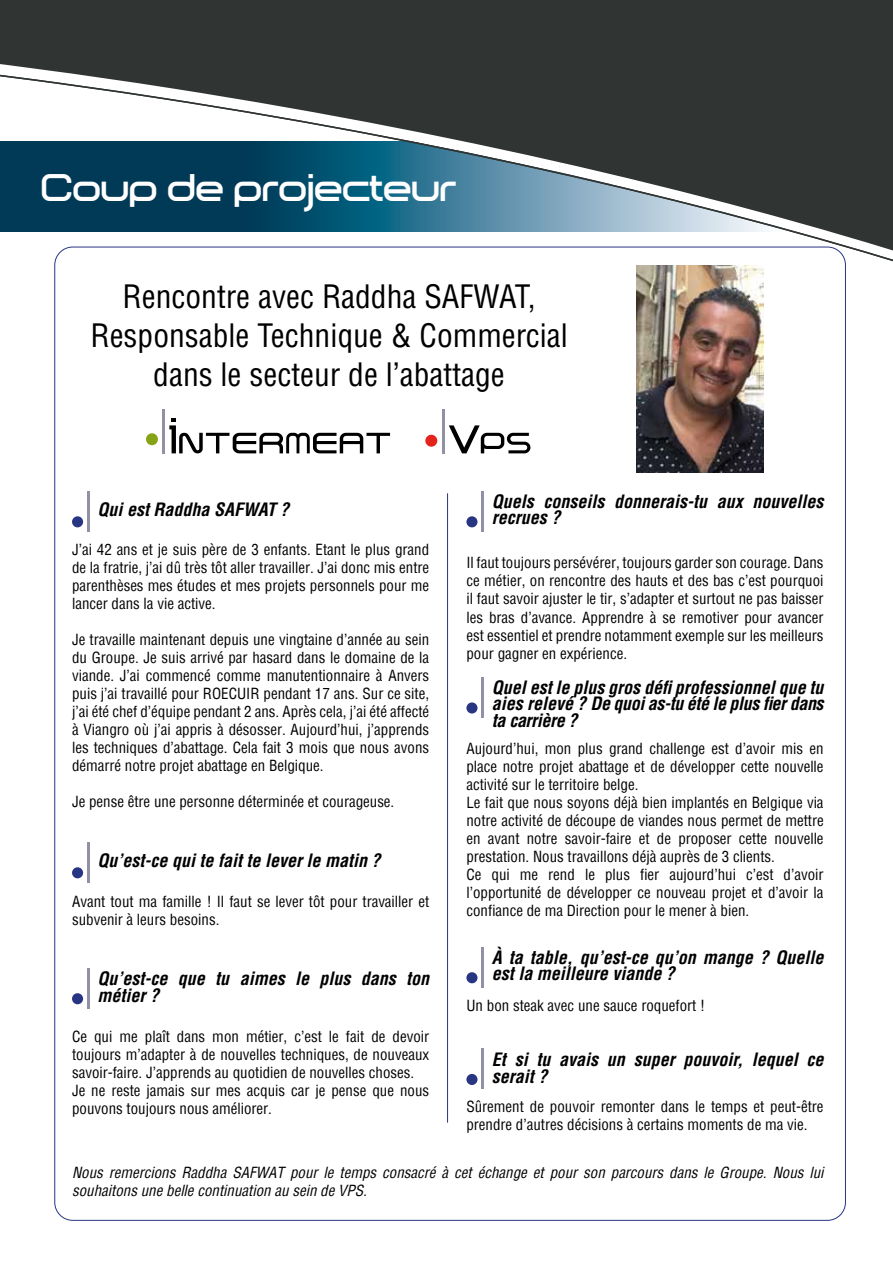
<style>
.page{position:relative;width:893px;height:1263px;background:#fff}
.page>*{position:absolute;margin:0;border:0;box-sizing:border-box;transform-origin:0 0}
.t1{font:37.5px "Dekers Bold";letter-spacing:-.03em;color:#fff}
.t2{font:condensed 31.5px/39px "Helvetica LT Std";color:#000;text-align:center}
.t3{font:italic 700 condensed 18px/16.5px "Helvetica LT Std";color:#000}
.t4{font:condensed 15px/18px "Helvetica";color:#000;text-align:justify}
.t5{font:italic condensed 15px/18px "Helvetica";color:#000}
</style>
<div class="page">
<svg style="left:0;top:0;width:893px;height:277px;fill:#303533"></svg>
<div style="left:72px;top:516px;width:11px;height:11px;background:#283583;border-radius:50%"></div>
<hr style="left:87px;top:491px;width:3px;height:41px;background:#9091a4">
<div style="left:72px;top:867px;width:11px;height:11px;background:#283583;border-radius:50%"></div>
<hr style="left:87px;top:842px;width:3px;height:41px;background:#9091a4">
<div style="left:72px;top:993px;width:11px;height:11px;background:#283583;border-radius:50%"></div>
<hr style="left:87px;top:968px;width:3px;height:41px;background:#9091a4">
<hr style="left:447px;top:493px;width:1px;height:630px;background:#283583">
<div style="left:466px;top:972px;width:11px;height:11px;background:#283583;border-radius:50%"></div>
<hr style="left:481px;top:947px;width:3px;height:41px;background:#9091a4">
<div style="left:466px;top:1074px;width:11px;height:11px;background:#283583;border-radius:50%"></div>
<hr style="left:481px;top:1048px;width:3px;height:41px;background:#9091a4">
<div style="left:466px;top:702px;width:11px;height:11px;background:#283583;border-radius:50%"></div>
<hr style="left:481px;top:677px;width:3px;height:41px;background:#9091a4">
<img style="left:636px;top:265px;width:128px;height:208px">
<div style="left:466px;top:516px;width:11px;height:11px;background:#283583;border-radius:50%"></div>
<hr style="left:481px;top:491px;width:3px;height:41px;background:#9091a4">
<div style="left:425px;top:435px;width:12px;height:12px;background:#e5231d;border-radius:50%"></div>
<svg style="left:449px;top:425px;width:81px;height:28px"></svg>
<hr style="left:442px;top:409px;width:2px;height:44px;background:#9091a4">
<div style="left:146px;top:433px;width:12px;height:12px;background:#86a315;border-radius:50%"></div>
<hr style="left:162px;top:409px;width:3px;height:44px;background:#9091a4">
<svg style="left:169px;top:418px;width:221px;height:35px"></svg>
<h1 class="t1" style="left:40px;top:166px;width:419px">Coup de projecteur</h1>
<h2 class="t2" style="left:90px;top:277px;width:479px">Rencontre avec Raddha SAFWAT,<br>Responsable Technique &amp; Commercial dans le secteur de l’abattage</h2>
<p class="t3" style="left:98px;top:501px;width:193px">Qui est Raddha SAFWAT ?</p>
<p class="t4" style="left:72px;top:540px;width:359px">J’ai 42 ans et je suis père de 3 enfants. Etant le plus grand de la fratrie, j’ai dû très tôt aller travailler. J’ai donc mis entre parenthèses mes études et mes projets personnels pour me lancer dans la vie active.</p>
<p class="t4" style="left:72px;top:630px;width:359px">Je travaille maintenant depuis une vingtaine d’année au sein du Groupe. Je suis arrivé par hasard dans le domaine de la viande. J’ai commencé comme manutentionnaire à Anvers puis j’ai travaillé pour ROECUIR pendant 17 ans. Sur ce site, j’ai été chef d’équipe pendant 2 ans. Après cela, j’ai été affecté à Viangro où j’ai appris à désosser. Aujourd’hui, j’apprends les techniques d’abattage. Cela fait 3 mois que nous avons démarré notre projet abattage en Belgique.</p>
<p class="t4" style="left:72px;top:792px;width:324px">Je pense être une personne déterminée et courageuse.</p>
<p class="t3" style="left:98px;top:852px;width:285px">Qu’est-ce qui te fait te lever le matin ?</p>
<p class="t4" style="left:72px;top:893px;width:359px">Avant tout ma famille ! Il faut se lever tôt pour travailler et subvenir à leurs besoins.</p>
<p class="t3" style="left:492px;top:493px;width:333px">Quels conseils donnerais-tu aux nouvelles recrues ?</p>
<p class="t4" style="left:466px;top:553px;width:359px">Il faut toujours persévérer, toujours garder son courage. Dans ce métier, on rencontre des hauts et des bas c’est pourquoi il faut savoir ajuster le tir, s’adapter et surtout ne pas baisser</p>
<p class="t4" style="left:466px;top:609px;width:359px">les bras d’avance. Apprendre à se remotiver pour avancer est essentiel et prendre notamment exemple sur les meilleurs pour gagner en expérience.</p>
<p class="t3" style="left:492px;top:679px;width:333px;text-align:justify">Quel est le plus gros défi professionnel que tu aies relevé ? De quoi as-tu été le plus fier dans ta carrière ?</p>
<p class="t4" style="left:466px;top:740px;width:359px;text-align:left">Aujourd’hui, mon plus grand challenge est d’avoir mis en place notre projet abattage et de développer cette nouvelle activité sur le territoire belge.<br>Le fait que nous soyons déjà bien implantés en Belgique via notre activité de découpe de viandes nous permet de mettre en avant notre savoir-faire et de proposer cette nouvelle prestation. Nous travaillons déjà auprès de 3 clients.<br>Ce qui me rend le plus fier aujourd’hui c’est d’avoir l’opportunité de développer ce nouveau projet et d’avoir la confiance de ma Direction pour le mener à bien.</p>
<p class="t3" style="left:492px;top:949px;width:333px">À ta table, qu’est-ce qu’on mange ? Quelle est la meilleure viande ?</p>
<p class="t4" style="left:466px;top:996px;width:240px">Un bon steak avec une sauce roquefort !</p>
<p class="t3" style="left:492px;top:1051px;width:333px">Et si tu avais un super pouvoir, lequel ce serait ?</p>
<p class="t4" style="left:466px;top:1097px;width:359px">Sûrement de pouvoir remonter dans le temps et peut-être prendre d’autres décisions à certains moments de ma vie.</p>
<p class="t5" style="left:72px;top:1163px;width:753px">Nous remercions Raddha SAFWAT pour le temps consacré à cet échange et pour son parcours dans le Groupe. Nous lui souhaitons une belle continuation au sein de VPS.</p>
<p class="t3" style="left:98px;top:971px;width:333px">Qu’est-ce que tu aimes le plus dans ton métier ?</p>
<p class="t4" style="left:72px;top:1027px;width:359px;text-align:left">Ce qui me plaît dans mon métier, c’est le fait de devoir toujours m’adapter à de nouvelles techniques, de nouveaux savoir-faire. J’apprends au quotidien de nouvelles choses.<br>Je ne reste jamais sur mes acquis car je pense que nous pouvons toujours nous améliorer.</p>
</div>
